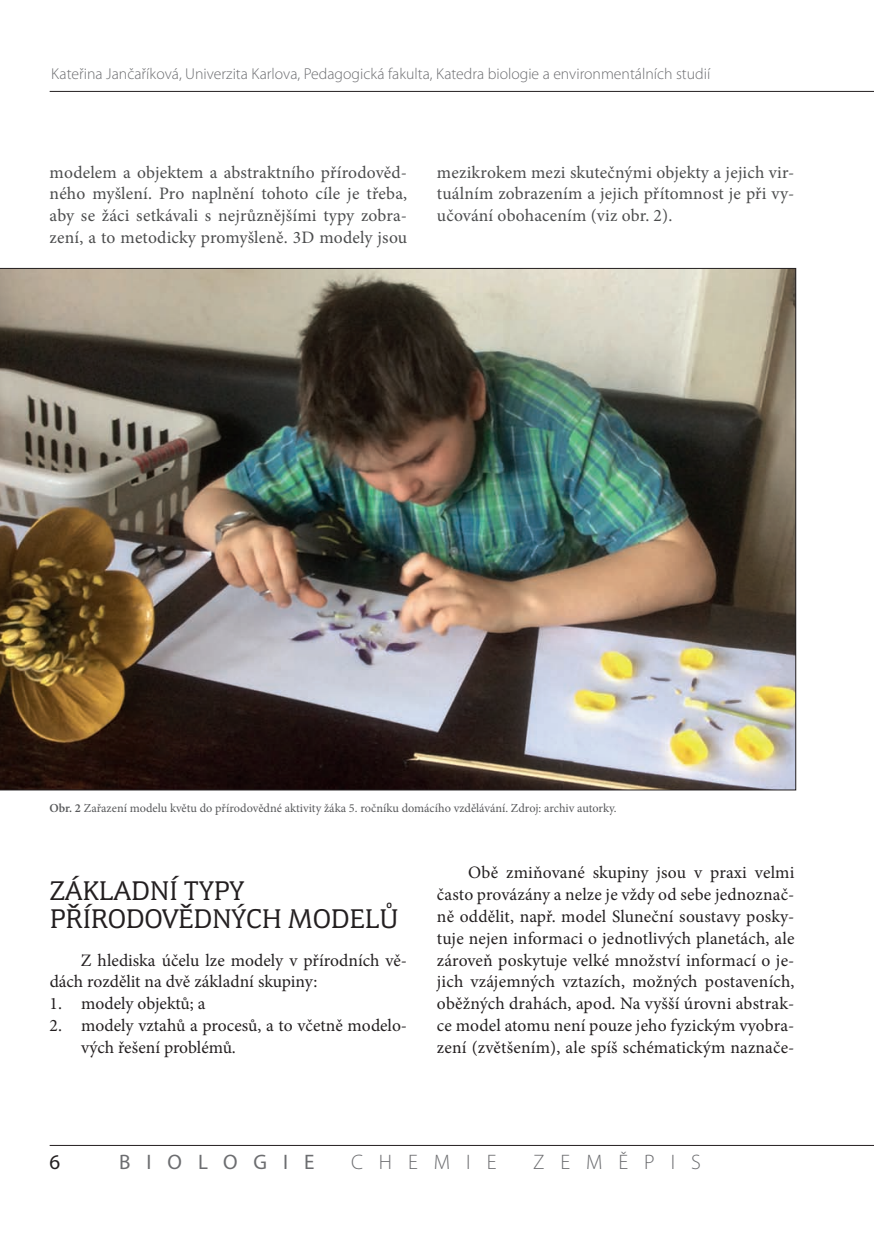
<style>
.page{position:relative;width:874px;height:1241px;background:#fff}
.page>*{position:absolute;margin:0;border:0;box-sizing:border-box;transform-origin:0 0}
._1_Nadpis{font:28px/28px "Congress TOT";letter-spacing:-.005em;color:#231f20}
.t1{font:300 21px "Myriad Pro";letter-spacing:.76em;color:#6c6d70}
.t2{font:21px "Myriad Pro";letter-spacing:.76em;color:#6c6d70}
.t3{font:21px "Myriad Pro";color:#231f20}
.tekoucí{font:17.5px/21.9px "Minion Pro";color:#231f20}
.tekoucí-2{font:17.5px/21.9px "Minion Pro";letter-spacing:.01em;color:#4b4c4d;text-align:justify}
.záhlaví_levá{font:300 15.75px "Myriad Pro";color:#6c6d70}
.popiska{font:12.25px "Minion Pro";color:#57585a}
.s1{font-weight:600}
</style>
<div class="page">
<hr style="left:50px;top:1144px;width:823px;height:1px;background:#231f20">
<hr style="left:50px;top:91px;width:823px;height:1px;background:#231f20">
<img style="left:0;top:268px;width:795px;height:522px">
<p class="záhlaví_levá" style="left:51px;top:65px;width:660px">Kateřina Jančaříková, Univerzita Karlova, Pedagogická fakulta, Katedra biologie a environmentálních studií</p>
<p class="tekoucí-2" style="left:50px;top:161px;width:359px">modelem a objektem a abstraktního přírodověd&shy;ného myšlení. Pro naplnění tohoto cíle je třeba, aby se žáci setkávali s nejrůznějšími typy zobra&shy;zení, a to metodicky promyšleně. 3D modely jsou</p>
<p class="tekoucí-2" style="left:437px;top:161px;width:359px">mezikrokem mezi skutečnými objekty a jejich vir&shy;tuálním zobrazením a jejich přítomnost je při vy&shy;učování obohacením (viz obr. 2).</p>
<p class="popiska" style="left:50px;top:800px;width:568px"><span class="s1">Obr. 2</span> Zařazení modelu květu do přírodovědné aktivity žáka 5. ročníku domácího vzdělávání. Zdroj: archiv autorky.</p>
<p class="_1_Nadpis" style="left:50px;top:876px;width:350px">ZÁKLADNÍ TYPY<br>PŘÍRODOVĚDNÝCH MODELŮ</p>
<p class="tekoucí" style="left:50px;top:948px;width:359px;text-indent:31px">Z hlediska účelu lze modely v přírodních vě&shy;dách rozdělit na dvě základní skupiny:</p>
<p class="tekoucí" style="left:50px;top:992px;width:157px">1. modely objektů; a</p>
<p class="tekoucí" style="left:81px;top:1014px;width:327px;text-indent:-32px">2. modely vztahů a procesů, a to včetně modelo&shy;vých řešení problémů.</p>
<p class="tekoucí" style="left:437px;top:861px;width:359px;text-align:justify;text-indent:31px">Obě zmiňované skupiny jsou v praxi velmi často provázány a nelze je vždy od sebe jednoznač&shy;ně oddělit, např. model Sluneční soustavy posky&shy;tuje nejen informaci o jednotlivých planetách, ale zároveň poskytuje velké množství informací o je&shy;jich vzájemných vztazích, možných postaveních, oběžných drahách, apod. Na vyšší úrovni abstrak&shy;ce model atomu není pouze jeho fyzickým vyobra&shy;zení (zvětšením), ale spíš schématickým naznače-</p>
<p class="t3" style="left:50px;top:1148px;width:12px">6</p>
<p class="t2" style="left:119px;top:1148px;width:197px">BIOLOGIE</p>
<p class="t1" style="left:351px;top:1149px;width:147px">CHEMIE</p>
<p class="t1" style="left:533px;top:1149px;width:169px">ZEMĚPIS</p>
</div>
